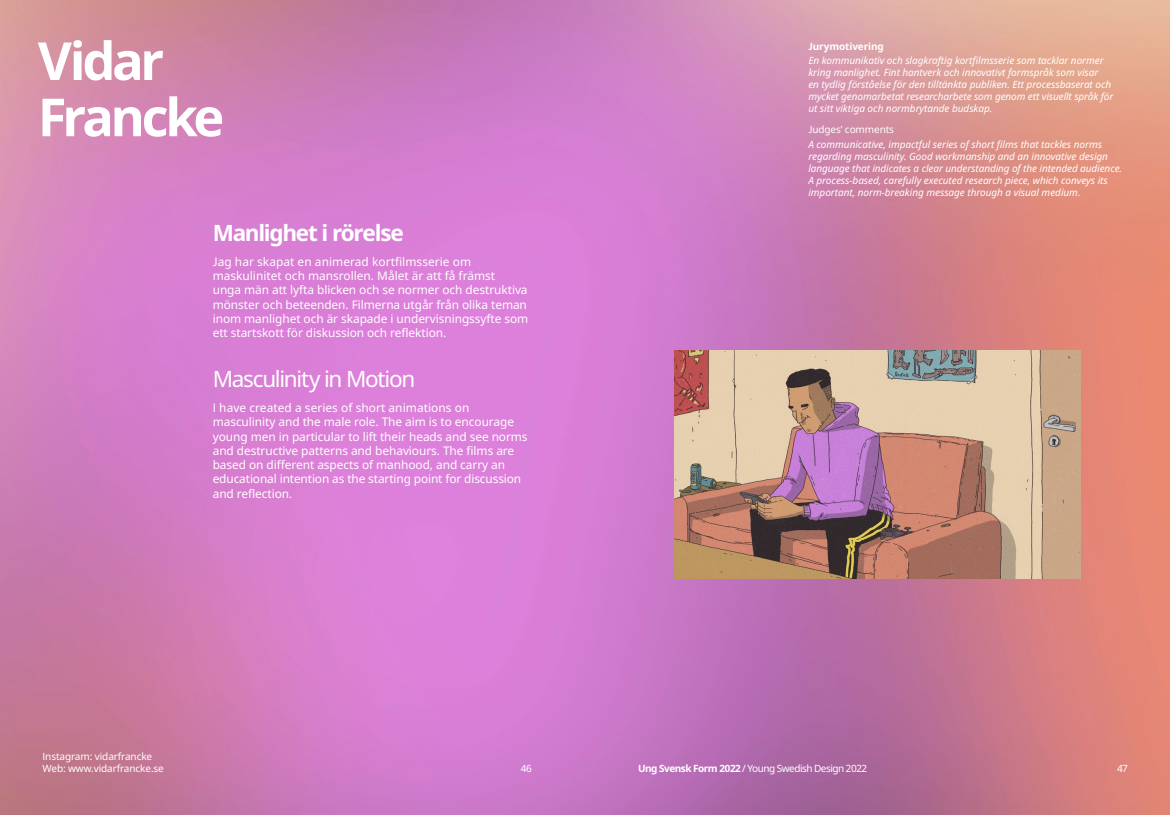
<style>
.page{position:relative;width:1170px;height:815px;background:#fff}
.page>*{position:absolute;margin:0;border:0;box-sizing:border-box;transform-origin:0 0}
.t1{font:700 52.5px/56.2px "Noto IKEA Latin";letter-spacing:-.065em;color:#fff}
.t2{font:22.5px "Noto IKEA Latin";letter-spacing:-.055em;color:#fff}
.t3{font:700 22.5px "Noto IKEA Latin";letter-spacing:-.055em;color:#fff}
.t4{font:11.88px/14.2px "Noto IKEA Latin";letter-spacing:-.005em;color:#fff}
.t5{font:italic 10px/12px "Noto IKEA Latin";letter-spacing:-.005em;color:#fff}
.t6{font:10px/12px "Noto IKEA Latin";letter-spacing:-.01em;color:#fff}
.t7{font:10px "Noto IKEA Latin";letter-spacing:-.05em;color:#fff}
.t8{font:700 10px "Noto IKEA Latin";letter-spacing:-.01em;color:#fff}
.s1{font-weight:700}
</style>
<div class="page">
<img style="left:0;top:0;width:1169px;height:815px">
<img style="left:674px;top:351px;width:406px;height:227px">
<h1 class="t1" style="left:38px;top:32px;width:188px">Vidar<br>Francke</h1>
<h2 class="t3" style="left:213px;top:217px;width:193px">Manlighet i rörelse</h2>
<p class="t4" style="left:213px;top:254px;width:317px">Jag har skapat en animerad kortfilmsserie om maskulinitet och mansrollen. Målet är att få främst<br>unga män att lyfta blicken och se normer och destruktiva mönster och beteenden. Filmerna utgår från olika teman inom manlighet och är skapade i undervisningssyfte som ett startskott för diskussion och reflektion.</p>
<h2 class="t2" style="left:213px;top:363px;width:204px">Masculinity in Motion</h2>
<p class="t4" style="left:213px;top:400px;width:316px">I have created a series of short animations on masculinity and the male role. The aim is to encourage young men in particular to lift their heads and see norms and destructive patterns and behaviours. The films are based on different aspects of manhood, and carry an educational intention as the starting point for discussion and reflection.</p>
<p class="t8" style="left:808px;top:39px;width:77px">Jurymotivering</p>
<p class="t5" style="left:808px;top:54px;width:306px">En kommunikativ och slagkraftig kortfilmsserie som tacklar normer kring manlighet. Fint hantverk och innovativt formspråk som visar<br>en tydlig förståelse för den tilltänkta publiken. Ett processbaserat och mycket genomarbetat researcharbete som genom ett visuellt språk för ut sitt viktiga och normbrytande budskap.</p>
<p class="t6" style="left:808px;top:123px;width:87px">Judges’ comments</p>
<p class="t5" style="left:808px;top:138px;width:315px">A communicative, impactful series of short films that tackles norms regarding masculinity. Good workmanship and an innovative design language that indicates a clear understanding of the intended audience.<br>A process-based, carefully executed research piece, which conveys its important, norm-breaking message through a visual medium.</p>
<p class="t6" style="left:43px;top:750px;width:123px">Instagram: vidarfrancke<br>Web: www.vidarfrancke.se</p>
<p class="t6" style="left:521px;top:762px;width:12px">46</p>
<p class="t7" style="left:638px;top:762px;width:230px"><span class="s1">Ung Svensk Form 2022</span> / Young Swedish Design 2022</p>
<p class="t6" style="left:1116px;top:762px;width:12px">47</p>
</div>
